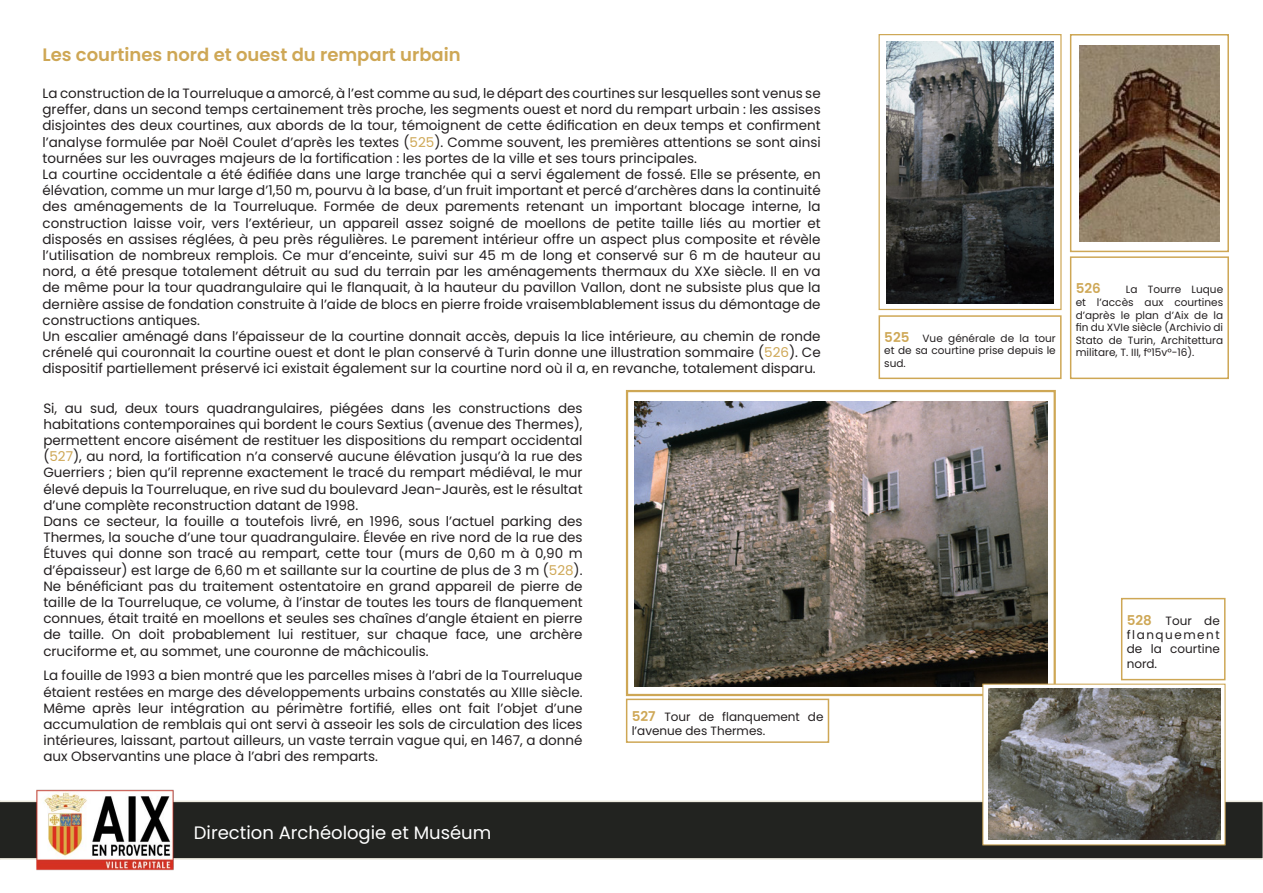
<style>
.page{position:relative;width:1263px;height:893px;background:#fff}
.page>*{position:absolute;margin:0;border:0;box-sizing:border-box;transform-origin:0 0}
.t1{font:600 18px "Poppins";color:#cea755}
.t2{font:18px "Poppins";color:#fff}
.t3{font:13.5px/16.2px "Poppins";color:#231f20;text-align:justify}
.t4{font:600 13.5px "Poppins";color:#cea755}
.t5{font:12px/14.4px "Poppins";color:#231f20}
.t6{font:10.5px/12.6px "Poppins";color:#231f20;text-align:justify}
.s1{color:#cea755}
.s2{font-weight:600;font-size:13.5px;color:#cea755}
</style>
<div class="page">
<svg style="left:0;top:801px;width:1263px;height:59px;background:#2e2e2b"></svg>
<img style="left:34px;top:789px;width:144px;height:82px">
<div style="left:878px;top:34px;width:183px;height:276px;background:#fff;border:1px solid #cea755"></div>
<div style="left:1070px;top:34px;width:159px;height:218px;background:#fff;border:2px solid #cea755"></div>
<div style="left:626px;top:390px;width:430px;height:306px;background:#fff;border:2px solid #cea755"></div>
<div style="left:626px;top:699px;width:203px;height:44px;border:2px solid #cea755"></div>
<img style="left:886px;top:41px;width:168px;height:262px">
<img style="left:1080px;top:45px;width:139px;height:196px">
<div style="left:1070px;top:256px;width:159px;height:123px;border:2px solid #cea755"></div>
<div style="left:878px;top:315px;width:183px;height:64px;border:2px solid #cea755"></div>
<img style="left:634px;top:401px;width:414px;height:285px">
<div style="left:982px;top:684px;width:243px;height:161px;background:#fff;border:1px solid #cea755"></div>
<img style="left:988px;top:688px;width:233px;height:152px">
<div style="left:1121px;top:598px;width:104px;height:82px;border:2px solid #cea755"></div>
<p class="t1" style="left:43px;top:45px;width:420px">Les courtines nord et ouest du rempart urbain</p>
<p class="t3" style="left:43px;top:85px;width:780px">La construction de la Tourreluque a amorcé, à l’est comme au sud, le départ des courtines sur lesquelles sont venus se greffer, dans un second temps certainement très proche, les segments ouest et nord du rempart urbain : les assises disjointes des deux courtines, aux abords de la tour, témoignent de cette édification en deux temps et confirment l’analyse formulée par Noël Coulet d’après les textes (<span class="s1">525</span>). Comme souvent, les premières attentions se sont ainsi tournées sur les ouvrages majeurs de la fortification : les portes de la ville et ses tours principales.</p>
<p class="t3" style="left:43px;top:166px;width:780px">La courtine occidentale a été édifiée dans une large tranchée qui a servi également de fossé. Elle se présente, en élévation, comme un mur large d’1,50 m, pourvu à la base, d’un fruit important et percé d’archères dans la continuité des aménagements de la Tourreluque. Formée de deux parements retenant un important blocage interne, la construction laisse voir, vers l’extérieur, un appareil assez soigné de moellons de petite taille liés au mortier et disposés en assises réglées, à peu près régulières. Le parement intérieur offre un aspect plus composite et révèle l’utilisation de nombreux remplois. Ce mur d’enceinte, suivi sur 45 m de long et conservé sur 6 m de hauteur au nord, a été presque totalement détruit au sud du terrain par les aménagements thermaux du XXe siècle. Il en va de même pour la tour quadrangulaire qui le flanquait, à la hauteur du pavillon Vallon, dont ne subsiste plus que la dernière assise de fondation construite à l’aide de blocs en pierre froide vraisemblablement issus du démontage de constructions antiques.</p>
<p class="t3" style="left:43px;top:328px;width:780px">Un escalier aménagé dans l’épaisseur de la courtine donnait accès, depuis la lice intérieure, au chemin de ronde crénelé qui couronnait la courtine ouest et dont le plan conservé à Turin donne une illustration sommaire (<span class="s1">526</span>). Ce dispositif partiellement préservé ici existait également sur la courtine nord où il a, en revanche, totalement disparu.</p>
<p class="t3" style="left:43px;top:400px;width:541px">Si, au sud, deux tours quadrangulaires, piégées dans les constructions des habitations contemporaines qui bordent le cours Sextius (avenue des Thermes), permettent encore aisément de restituer les dispositions du rempart occidental (<span class="s1">527</span>), au nord, la fortification n’a conservé aucune élévation jusqu’à la rue des Guerriers ; bien qu’il reprenne exactement le tracé du rempart médiéval, le mur élevé depuis la Tourreluque, en rive sud du boulevard Jean-Jaurès, est le résultat d’une complète reconstruction datant de 1998.</p>
<p class="t3" style="left:43px;top:513px;width:541px">Dans ce secteur, la fouille a toutefois livré, en 1996, sous l’actuel parking des Thermes, la souche d’une tour quadrangulaire. Élevée en rive nord de la rue des Étuves qui donne son tracé au rempart, cette tour (murs de 0,60 m à 0,90 m d’épaisseur) est large de 6,60 m et saillante sur la courtine de plus de 3 m (<span class="s1">528</span>).<br>Ne bénéficiant pas du traitement ostentatoire en grand appareil de pierre de taille de la Tourreluque, ce volume, à l’instar de toutes les tours de flanquement connues, était traité en moellons et seules ses chaînes d’angle étaient en pierre de taille. On doit probablement lui restituer, sur chaque face, une archère cruciforme et, au sommet, une couronne de mâchicoulis.</p>
<p class="t3" style="left:43px;top:668px;width:541px">La fouille de 1993 a bien montré que les parcelles mises à l’abri de la Tourreluque étaient restées en marge des développements urbains constatés au XIIIe siècle.<br>Même après leur intégration au périmètre fortifié, elles ont fait l’objet d’une accumulation de remblais qui ont servi à asseoir les sols de circulation des lices intérieures, laissant, partout ailleurs, un vaste terrain vague qui, en 1467, a donné aux Observantins une place à l’abri des remparts.</p>
<p class="t2" style="left:194px;top:822px;width:299px">Direction Archéologie et Muséum</p>
<p class="t5" style="left:632px;top:709px;width:193px"><span class="s2">527</span> Tour de flanquement de l’avenue des Thermes.</p>
<p class="t6" style="left:884px;top:332px;width:173px"><span class="s2">525</span> Vue générale de la tour et de sa courtine prise depuis le sud.</p>
<p class="t4" style="left:1076px;top:281px;width:27px">526</p>
<p class="t6" style="left:1076px;top:283px;width:149px;text-indent:50px">La Tourre Luque et l’accès aux courtines d’après le plan d’Aix de la fin du XVIe siècle (Archivio di Stato de Turin, Architettura militare, T. III, f°15v°-16).</p>
<p class="t5" style="left:1127px;top:613px;width:95px;text-align:justify"><span class="s2">528</span> Tour de flanquement de la courtine nord.</p>
</div>
